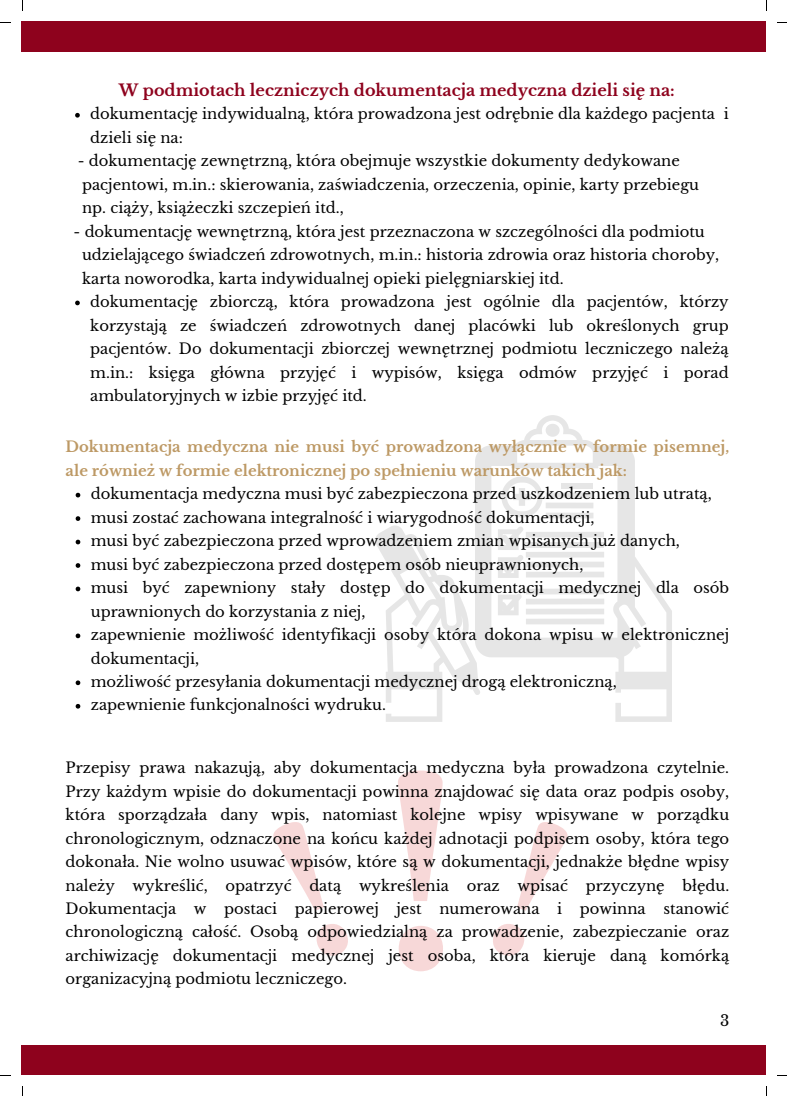
<style>
.page{position:relative;width:787px;height:1096px;background:#fff}
.page>*{position:absolute;margin:0;border:0;box-sizing:border-box;transform-origin:0 0}
.t1{font:700 16px "Libre Baskerville";color:#8e021d}
.t2{font:15px "Libre Baskerville";color:#000}
.t3{font:14.75px/23.5px "Libre Baskerville";color:#000}
.t4{font:700 14.75px/23.5px "Libre Baskerville";color:#bd9965}
</style>
<div class="page">
<div style="left:22px;top:22px;width:744px;height:30px;background:#8e021d"></div>
<div style="left:22px;top:1045px;width:744px;height:29px;background:#8e021d"></div>
<svg style="left:475px;top:415px;width:197px;height:306px"></svg>
<svg style="left:375px;top:525px;width:105px;height:196px"></svg>
<svg style="left:546px;top:424px;width:14px;height:13px"></svg>
<svg style="left:501px;top:476px;width:42px;height:41px"></svg>
<div style="left:561px;top:482px;width:32px;height:6px;background:#e6e6e6"></div>
<div style="left:546px;top:492px;width:47px;height:6px;background:#e6e6e6"></div>
<div style="left:546px;top:502px;width:47px;height:6px;background:#e6e6e6"></div>
<div style="left:546px;top:512px;width:47px;height:6px;background:#e6e6e6"></div>
<div style="left:526px;top:531px;width:78px;height:6px;background:#e6e6e6"></div>
<div style="left:526px;top:542px;width:78px;height:5px;background:#e6e6e6"></div>
<div style="left:526px;top:551px;width:78px;height:6px;background:#e6e6e6"></div>
<div style="left:526px;top:561px;width:78px;height:6px;background:#e6e6e6"></div>
<div style="left:526px;top:571px;width:78px;height:6px;background:#e6e6e6"></div>
<div style="left:526px;top:588px;width:78px;height:6px;background:#e6e6e6"></div>
<div style="left:526px;top:598px;width:78px;height:6px;background:#e6e6e6"></div>
<div style="left:526px;top:608px;width:78px;height:6px;background:#e6e6e6"></div>
<div style="left:526px;top:618px;width:78px;height:6px;background:#e6e6e6"></div>
<svg style="left:498px;top:526px;width:25px;height:52px"></svg>
<svg style="left:498px;top:593px;width:24px;height:22px"></svg>
<svg style="left:76px;top:492px;width:4px;height:5px"></svg>
<svg style="left:76px;top:516px;width:4px;height:5px"></svg>
<svg style="left:76px;top:539px;width:4px;height:5px"></svg>
<svg style="left:76px;top:563px;width:4px;height:5px"></svg>
<svg style="left:76px;top:586px;width:4px;height:5px"></svg>
<svg style="left:76px;top:633px;width:4px;height:5px"></svg>
<svg style="left:76px;top:680px;width:4px;height:5px"></svg>
<svg style="left:76px;top:704px;width:4px;height:4px"></svg>
<svg style="left:273px;top:770px;width:295px;height:201px"></svg>
<svg style="left:75px;top:113px;width:5px;height:5px"></svg>
<svg style="left:75px;top:300px;width:5px;height:5px"></svg>
<p class="t1" style="left:119px;top:80px;width:557px">W podmiotach leczniczych dokumentacja medyczna dzieli się na:</p>
<p class="t3" style="left:90px;top:102px;width:640px">dokumentację indywidualną, która prowadzona jest odrębnie dla każdego pacjenta i dzieli się na:</p>
<p class="t3" style="left:78px;top:149px;width:604px">- dokumentację zewnętrzną, która obejmuje wszystkie dokumenty dedykowane</p>
<p class="t3" style="left:82px;top:173px;width:618px">pacjentowi, m.in.: skierowania, zaświadczenia, orzeczenia, opinie, karty przebiegu</p>
<p class="t3" style="left:82px;top:196px;width:263px">np. ciąży, książeczki szczepień itd.,</p>
<p class="t3" style="left:74px;top:220px;width:633px">- dokumentację wewnętrzną, która jest przeznaczona w szczególności dla podmiotu</p>
<p class="t3" style="left:82px;top:243px;width:639px">udzielającego świadczeń zdrowotnych, m.in.: historia zdrowia oraz historia choroby,</p>
<p class="t3" style="left:82px;top:267px;width:483px">karta noworodka, karta indywidualnej opieki pielęgniarskiej itd.</p>
<p class="t3" style="left:90px;top:290px;width:640px;text-align:justify">dokumentację zbiorczą, która prowadzona jest ogólnie dla pacjentów, którzy korzystają ze świadczeń zdrowotnych danej placówki lub określonych grup pacjentów. Do dokumentacji zbiorczej wewnętrznej podmiotu leczniczego należą m.in.: księga główna przyjęć i wypisów, księga odmów przyjęć i porad ambulatoryjnych w izbie przyjęć itd.</p>
<p class="t4" style="left:66px;top:435px;width:665px">Dokumentacja medyczna nie musi być prowadzona wyłącznie w formie pisemnej, ale również w formie elektronicznej po spełnieniu warunków takich jak:</p>
<p class="t3" style="left:91px;top:482px;width:622px">dokumentacja medyczna musi być zabezpieczona przed uszkodzeniem lub utratą,</p>
<p class="t3" style="left:91px;top:506px;width:505px">musi zostać zachowana integralność i wiarygodność dokumentacji,</p>
<p class="t3" style="left:91px;top:529px;width:591px">musi być zabezpieczona przed wprowadzeniem zmian wpisanych już danych,</p>
<p class="t3" style="left:91px;top:552px;width:494px">musi być zabezpieczona przed dostępem osób nieuprawnionych,</p>
<p class="t3" style="left:91px;top:576px;width:640px">musi być zapewniony stały dostęp do dokumentacji medycznej dla osób uprawnionych do korzystania z niej,</p>
<p class="t3" style="left:91px;top:623px;width:640px">zapewnienie możliwość identyfikacji osoby która dokona wpisu w elektronicznej dokumentacji,</p>
<p class="t3" style="left:91px;top:670px;width:527px">możliwość przesyłania dokumentacji medycznej drogą elektroniczną,</p>
<p class="t3" style="left:91px;top:693px;width:297px">zapewnienie funkcjonalności wydruku.</p>
<p class="t3" style="left:66px;top:756px;width:665px;text-align:justify">Przepisy prawa nakazują, aby dokumentacja medyczna była prowadzona czytelnie.<br>Przy każdym wpisie do dokumentacji powinna znajdować się data oraz podpis osoby, która sporządzała dany wpis, natomiast kolejne wpisy wpisywane w porządku chronologicznym, odznaczone na końcu każdej adnotacji podpisem osoby, która tego dokonała. Nie wolno usuwać wpisów, które są w dokumentacji, jednakże błędne wpisy należy wykreślić, opatrzyć datą wykreślenia oraz wpisać przyczynę błędu.<br>Dokumentacja w postaci papierowej jest numerowana i powinna stanowić chronologiczną całość. Osobą odpowiedzialną za prowadzenie, zabezpieczanie oraz archiwizację dokumentacji medycznej jest osoba, która kieruje daną komórką organizacyjną podmiotu leczniczego.</p>
<p class="t2" style="left:720px;top:1011px;width:11px">3</p>
</div>
